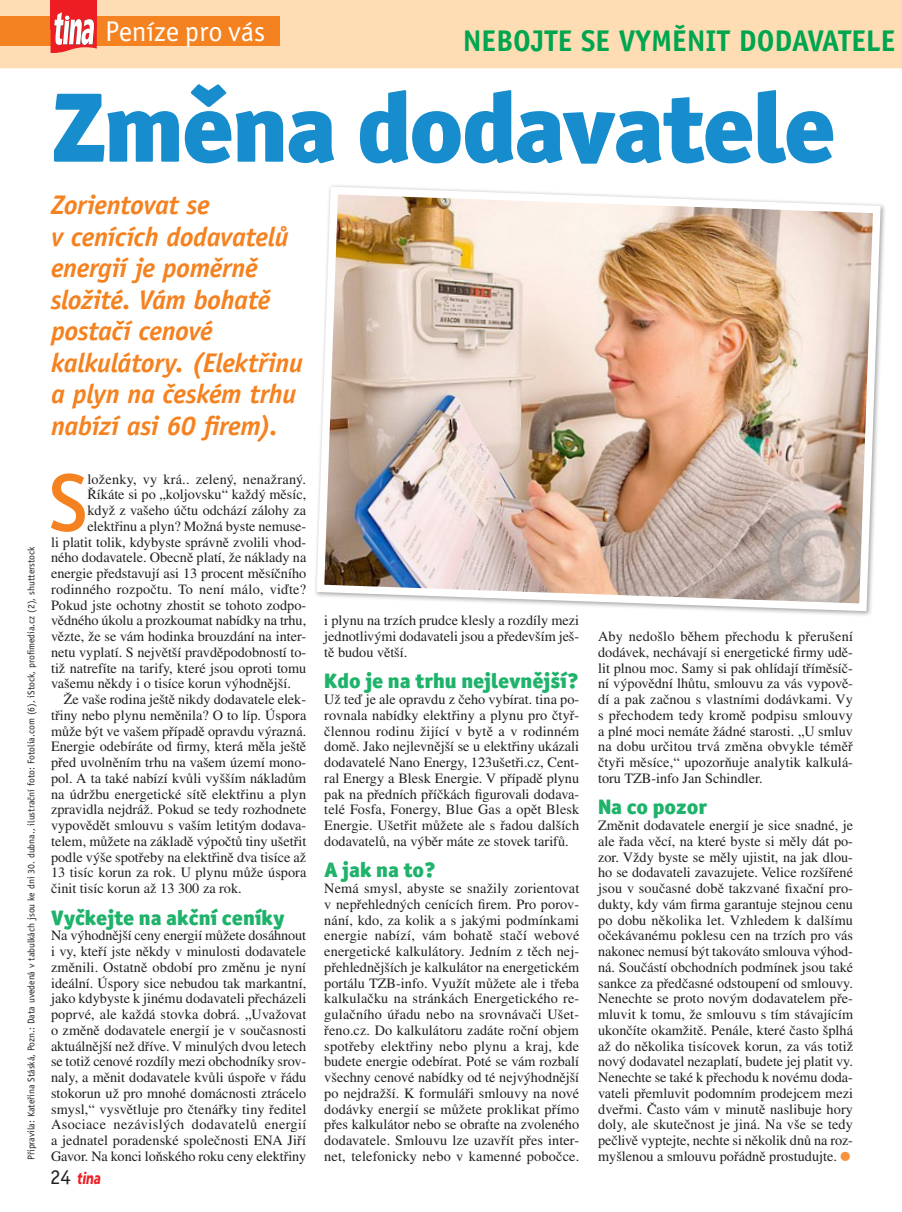
<style>
.page{position:relative;width:902px;height:1212px;background:#fff}
.page>*{position:absolute;margin:0;border:0;box-sizing:border-box;transform-origin:0 0}
.text_OTAZKA_extra{font:99px "ITC Officina Sans LTCE Black OS";letter-spacing:-.025em;color:#178dce}
.text_OTAZKA_extra-2{font:82.05px "ITC Officina Sans LTCE Medium OS";color:#f58220}
.text_OTAZKA_extra-3{font:700 30px "Officina Sans CE";color:#00a54f}
.t1{font:28.5px "ITC Officina Sans LTCE Book OS";color:#fff}
.text_OTAZKA_extra-4{font:italic 700 27px/31.5px "Officina Sans CE";letter-spacing:-.015em;color:#f58220}
.text_OTAZKA_extra-5{font:21px "ITC Officina Sans LTCE Black OS";color:#1eb26a}
.t2{font:italic 900 16.5px "Frutiger CE";color:#ee1d23;scale:.7 1}
.text_OTAZKA_extra-6{font:14.25px/15.8px "Times CE";color:#231f20;text-align:justify}
.Foto_-_kredit{font:9.75px "Officina Sans CE";color:#231f20}
.s1{font-family:"Baueronex";font-size:12px;color:#f6923c}
.s2{font-family:"Officina Sans CE";font-weight:400;font-style:normal;font-size:21px;color:#231f20}
</style>
<div class="page">
<img style="left:315px;top:185px;width:569px;height:430px">
<div style="left:0;top:0;width:901px;height:68px;background:#feddb4"></div>
<div style="left:0;top:16px;width:280px;height:30px;background:#f58220"></div>
<div style="left:51px;top:0;width:46px;height:30px;background:#ee1d23"></div>
<svg style="left:51px;top:12px;width:46px;height:41px"></svg>
<p class="Foto_-_kredit" style="left:26px;top:1160px;width:615px;rotate:-90deg">Připravila: Kateřina Stáská, Pozn.: Data uvedená v tabulkách jsou ke dni 30. dubna., ilustrační foto: Fotolia.com (6), iStock, profimedia.cz (2), shutterstock</p>
<p class="t1" style="left:105px;top:15px;width:162px">Peníze pro vás</p>
<p class="text_OTAZKA_extra-3" style="left:462px;top:23px;width:434px">NEBOJTE SE VYMĚNIT DODAVATELE</p>
<p class="text_OTAZKA_extra" style="left:51px;top:63px;width:787px">Změna dodavatele</p>
<p class="text_OTAZKA_extra-4" style="left:51px;top:189px;width:253px">Zorientovat se<br>v cenících dodavatelů energií je poměrně složité. Vám bohatě postačí cenové kalkulátory. (Elektřinu a plyn na českém trhu nabízí asi 60 firem).</p>
<p class="text_OTAZKA_extra-2" style="left:48px;top:455px;width:41px">S</p>
<p class="text_OTAZKA_extra-6" style="left:87px;top:471px;width:220px">loženky, vy krá.. zelený, nenažraný.</p>
<p class="text_OTAZKA_extra-6" style="left:87px;top:486px;width:220px">Říkáte si po „koljovsku“ každý měsíc,</p>
<p class="text_OTAZKA_extra-6" style="left:87px;top:502px;width:220px">když z vašeho účtu odchází zálohy za</p>
<p class="text_OTAZKA_extra-6" style="left:87px;top:518px;width:220px">elektřinu a plyn? Možná byste nemuse-</p>
<p class="text_OTAZKA_extra-6" style="left:51px;top:534px;width:257px">li platit tolik, kdybyste správně zvolili vhod-</p>
<p class="text_OTAZKA_extra-6" style="left:51px;top:549px;width:257px">ného dodavatele. Obecně platí, že náklady na</p>
<p class="text_OTAZKA_extra-6" style="left:51px;top:565px;width:257px">energie představují asi 13 procent měsíčního</p>
<p class="text_OTAZKA_extra-6" style="left:51px;top:581px;width:256px">rodinného rozpočtu. To není málo, viďte?</p>
<p class="text_OTAZKA_extra-6" style="left:51px;top:597px;width:257px">Pokud jste ochotny zhostit se tohoto zodpo-</p>
<p class="text_OTAZKA_extra-6" style="left:51px;top:612px;width:257px">vědného úkolu a prozkoumat nabídky na trhu,</p>
<p class="text_OTAZKA_extra-6" style="left:51px;top:628px;width:257px">vězte, že se vám hodinka brouzdání na inter-</p>
<p class="text_OTAZKA_extra-6" style="left:51px;top:644px;width:257px">netu vyplatí. S největší pravděpodobností to-</p>
<p class="text_OTAZKA_extra-6" style="left:51px;top:660px;width:257px">tiž natrefíte na tarify, které jsou oproti tomu</p>
<p class="text_OTAZKA_extra-6" style="left:51px;top:675px;width:241px">vašemu někdy i o tisíce korun výhodnější.</p>
<p class="text_OTAZKA_extra-6" style="left:51px;top:691px;width:257px;text-indent:13px">Že vaše rodina ještě nikdy dodavatele elek&shy;třiny nebo plynu neměnila? O to líp. Úspora může být ve vašem případě opravdu výrazná.<br>Energie odebíráte od firmy, která měla ještě před uvolněním trhu na vašem území mono&shy;pol. A ta také nabízí kvůli vyšším nákladům na údržbu energetické sítě elektřinu a plyn zpravidla nejdráž. Pokud se tedy rozhodnete vypovědět smlouvu s vaším letitým dodava&shy;telem, můžete na základě výpočtů tiny ušetřit podle výše spotřeby na elektřině dva tisíce až 13 tisíc korun za rok. U plynu může úspora činit tisíc korun až 13 300 za rok.</p>
<p class="text_OTAZKA_extra-5" style="left:51px;top:903px;width:235px">Vyčkejte na akční ceníky</p>
<p class="text_OTAZKA_extra-6" style="left:51px;top:927px;width:257px">Na výhodnější ceny energií můžete dosáhnout i vy, kteří jste někdy v minulosti dodavatele změnili. Ostatně období pro změnu je nyní ideální. Úspory sice nebudou tak markantní, jako kdybyste k jinému dodavateli přecházeli poprvé, ale každá stovka dobrá. „Uvažovat o změně dodavatele energií je v současnosti aktuálnější než dříve. V minulých dvou letech se totiž cenové rozdíly mezi obchodníky srov&shy;naly, a měnit dodavatele kvůli úspoře v řádu stokorun už pro mnohé domácnosti ztrácelo smysl,“ vysvětluje pro čtenářky tiny ředitel Asociace nezávislých dodavatelů energií a jednatel poradenské společnosti ENA Jiří Gavor. Na konci loňského roku ceny elektřiny</p>
<p class="text_OTAZKA_extra-6" style="left:324px;top:612px;width:256px">i plynu na trzích prudce klesly a rozdíly mezi jednotlivými dodavateli jsou a především ješ&shy;tě budou větší.</p>
<p class="text_OTAZKA_extra-5" style="left:324px;top:667px;width:256px">Kdo je na trhu nejlevnější?</p>
<p class="text_OTAZKA_extra-6" style="left:324px;top:691px;width:256px">Už teď je ale opravdu z čeho vybírat. tina po&shy;rovnala nabídky elektřiny a plynu pro čtyř&shy;člennou rodinu žijící v bytě a v rodinném domě. Jako nejlevnější se u elektřiny ukázali dodavatelé Nano Energy, 123ušetři.cz, Cent&shy;ral Energy a Blesk Energie. V případě plynu pak na předních příčkách figurovali dodava&shy;telé Fosfa, Fonergy, Blue Gas a opět Blesk Energie. Ušetřit můžete ale s řadou dalších dodavatelů, na výběr máte ze stovek tarifů.</p>
<p class="text_OTAZKA_extra-5" style="left:324px;top:856px;width:113px">A jak na to?</p>
<p class="text_OTAZKA_extra-6" style="left:324px;top:880px;width:256px">Nemá smysl, abyste se snažily zorientovat v nepřehledných cenících firem. Pro porov&shy;nání, kdo, za kolik a s jakými podmínkami energie nabízí, vám bohatě stačí webové energetické kalkulátory. Jedním z těch nej&shy;přehlednějších je kalkulátor na energetickém portálu TZB-info. Využít můžete ale i třeba kalkulačku na stránkách Energetického re&shy;gulačního úřadu nebo na srovnávači Ušet&shy;řeno.cz. Do kalkulátoru zadáte roční objem spotřeby elektřiny nebo plynu a kraj, kde budete energie odebírat. Poté se vám rozbalí všechny cenové nabídky od té nejvýhodnější po nejdražší. K formuláři smlouvy na nové dodávky energií se můžete proklikat přímo přes kalkulátor nebo se obraťte na zvoleného dodavatele. Smlouvu lze uzavřít přes inter&shy;net, telefonicky nebo v kamenné pobočce.</p>
<p class="text_OTAZKA_extra-6" style="left:598px;top:628px;width:256px">Aby nedošlo během přechodu k přerušení dodávek, nechávají si energetické firmy udě&shy;lit plnou moc. Samy si pak ohlídají tříměsíč&shy;ní výpovědní lhůtu, smlouvu za vás vypově&shy;dí a pak začnou s vlastními dodávkami. Vy s přechodem tedy kromě podpisu smlouvy a plné moci nemáte žádné starosti. „U smluv na dobu určitou trvá změna obvykle téměř čtyři měsíce,“ upozorňuje analytik kalkulá&shy;toru TZB-info Jan Schindler.</p>
<p class="text_OTAZKA_extra-5" style="left:598px;top:793px;width:111px">Na co pozor</p>
<p class="text_OTAZKA_extra-6" style="left:598px;top:817px;width:256px">Změnit dodavatele energií je sice snadné, je ale řada věcí, na které byste si měly dát po&shy;zor. Vždy byste se měly ujistit, na jak dlou&shy;ho se dodavateli zavazujete. Velice rozšířené jsou v současné době takzvané fixační pro&shy;dukty, kdy vám firma garantuje stejnou cenu po dobu několika let. Vzhledem k dalšímu očekávanému poklesu cen na trzích pro vás nakonec nemusí být takováto smlouva výhod&shy;ná. Součástí obchodních podmínek jsou také sankce za předčasné odstoupení od smlouvy.<br>Nenechte se proto novým dodavatelem pře&shy;mluvit k tomu, že smlouvu s tím stávajícím ukončíte okamžitě. Penále, které často šplhá až do několika tisícovek korun, za vás totiž nový dodavatel nezaplatí, budete jej platit vy.<br>Nenechte se také k přechodu k novému doda&shy;vateli přemluvit podomním prodejcem mezi dveřmi. Často vám v minutě naslibuje hory doly, ale skutečnost je jiná. Na vše se tedy pečlivě vyptejte, nechte si několik dnů na roz-</p>
<p class="text_OTAZKA_extra-6" style="left:598px;top:1148px;width:253px">myšlenou a smlouvu pořádně prostudujte. <span class="s1">D</span></p>
<p class="t2" style="left:50px;top:1168px;width:74px"><span class="s2">24</span> tina</p>
</div>
